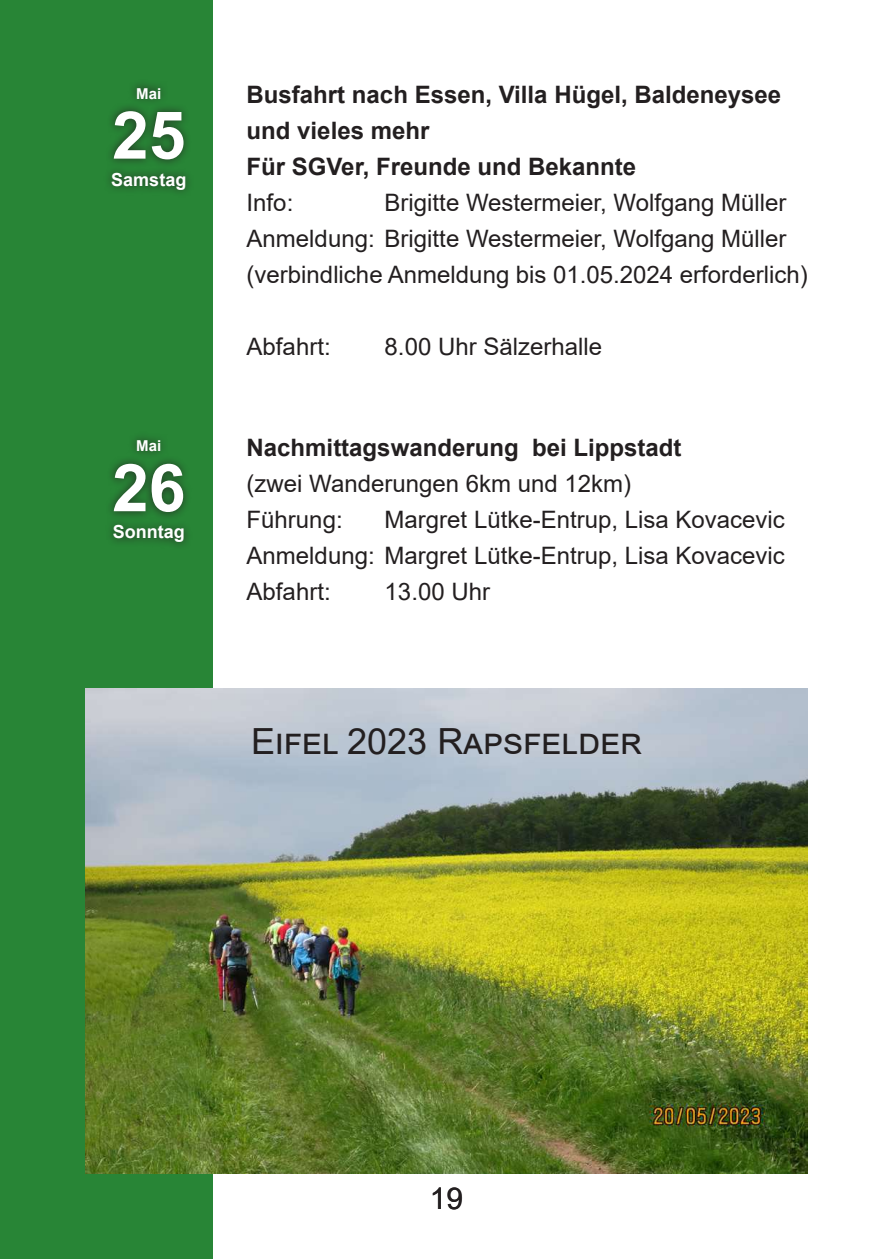
<style>
.page{position:relative;width:893px;height:1259px;background:#fff}
.page>*{position:absolute;margin:0;border:0;box-sizing:border-box;transform-origin:0 0}
.t1{font:700 66px "Arial";color:#fff}
.t2{font:36px "Arial";color:#231f20}
.t3{font:30px "Arial";color:#231f20}
.t4{font:24px/36px "Arial";color:#231f20}
.t5{font:700 24px/36px "Arial";color:#231f20}
.t6{font:700 18px "Arial";color:#fff}
.t7{font:700 15px "Arial";color:#fff}
</style>
<div class="page">
<div style="left:0;top:0;width:213px;height:1259px;background:#288536"></div>
<div style="left:106px;top:431px;width:87px;height:119px;background:#231f20;opacity:.75"></div>
<div style="left:103px;top:79px;width:91px;height:119px;background:#231f20;opacity:.75"></div>
<img style="left:85px;top:688px;width:723px;height:485px">
<p class="t7" style="left:136px;top:88px;width:27px">Mai</p>
<h1 class="t1" style="left:112px;top:111px;width:75px">25</h1>
<p class="t6" style="left:111px;top:172px;width:77px">Samstag</p>
<p class="t7" style="left:136px;top:440px;width:27px">Mai</p>
<h1 class="t1" style="left:112px;top:463px;width:75px">26</h1>
<p class="t6" style="left:113px;top:525px;width:73px">Sonntag</p>
<p class="t5" style="left:247px;top:79px;width:536px">Busfahrt nach Essen, Villa Hügel, Baldeneysee und vieles mehr<br>Für SGVer, Freunde und Bekannte</p>
<p class="t4" style="left:247px;top:187px;width:48px">Info:</p>
<p class="t4" style="left:247px;top:187px;width:563px;text-indent:138px">Brigitte Westermeier, Wolfgang Müller<br>Anmeldung: Brigitte Westermeier, Wolfgang Müller (verbindliche Anmeldung bis 01.05.2024 erforderlich)</p>
<p class="t4" style="left:247px;top:331px;width:86px">Abfahrt:</p>
<p class="t4" style="left:385px;top:331px;width:219px">8.00 Uhr Sälzerhalle</p>
<p class="t5" style="left:247px;top:431px;width:436px">Nachmittagswanderung bei Lippstadt</p>
<p class="t4" style="left:247px;top:467px;width:386px">(zwei Wanderungen 6km und 12km)<br>Führung:</p>
<p class="t4" style="left:247px;top:503px;width:540px;text-align:justify;text-indent:138px">Margret Lütke-Entrup, Lisa Kovacevic Anmeldung: Margret Lütke-Entrup, Lisa Kovacevic Abfahrt:</p>
<p class="t4" style="left:385px;top:575px;width:107px">13.00 Uhr</p>
<h2 class="t2" style="left:251px;top:716px;width:382px">Eifel 2023 Rapsfelder</h2>
<p class="t3" style="left:430px;top:1186px;width:35px">19</p>
</div>
